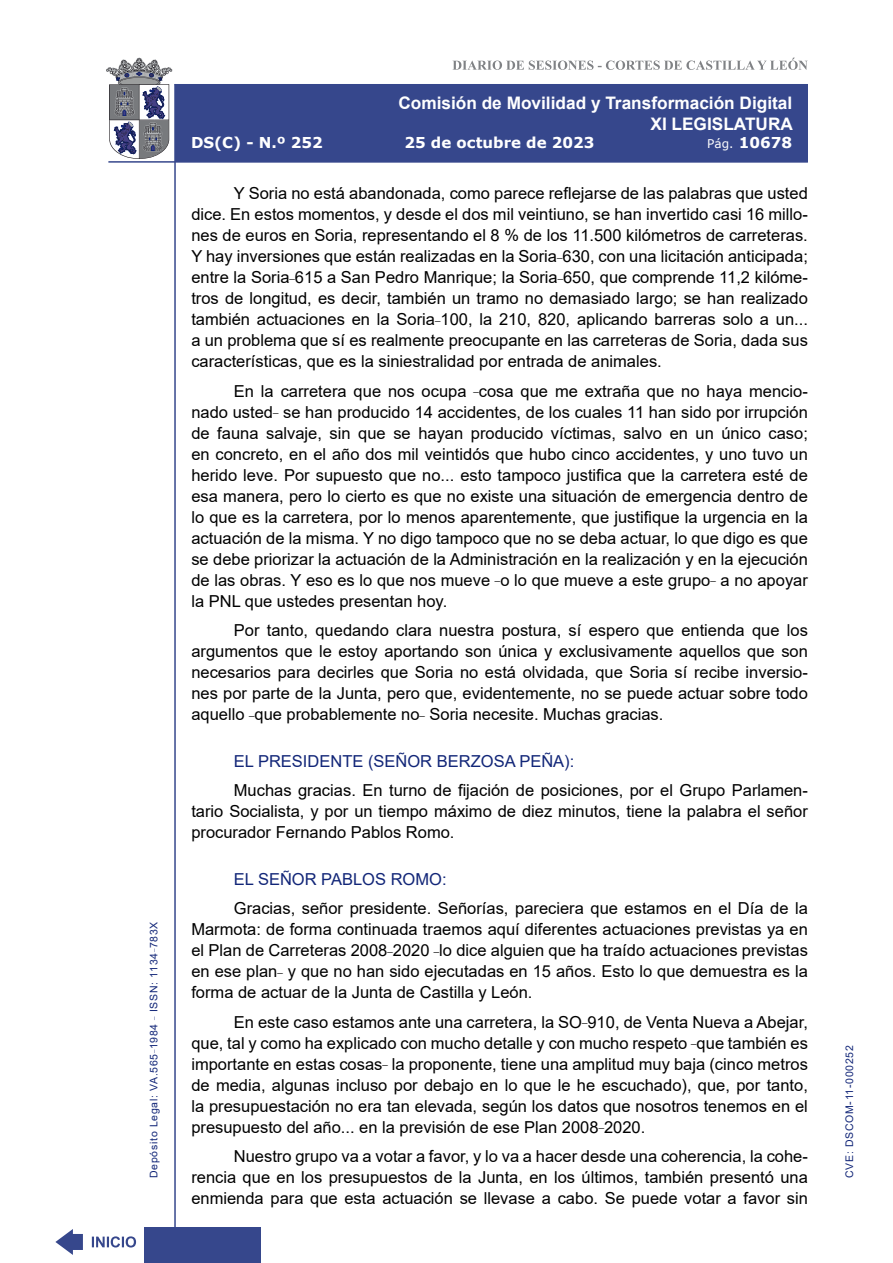
<style>
.page{position:relative;width:893px;height:1263px;background:#fff}
.page>*{position:absolute;margin:0;border:0;box-sizing:border-box;transform-origin:0 0}
.t1{font:700 17.25px/20.7px "Arial";color:#fff;text-align:right}
.t2{font:16.5px/21px "Arial";color:#000;text-align:justify}
.Orador{font:16.5px "Arial";color:#122678}
.t3{font:700 15px "Verdana";color:#fff}
.t4{font:10.5px "Arial";letter-spacing:.065em;color:#122678}
.s1{font-weight:400;font-size:12px}
</style>
<div class="page">
<svg style="left:452px;top:58px;width:356px;height:12px"></svg>
<hr style="left:174px;top:84px;width:2px;height:1179px;background:#36478c">
<div style="left:144px;top:1227px;width:117px;height:36px;background:#36478c"></div>
<div style="left:175px;top:84px;width:633px;height:78px;background:#36478c"></div>
<hr style="left:108px;top:161px;width:700px;height:2px;background:#36478c">
<svg style="left:92px;top:1236px;width:44px;height:11px"></svg>
<svg style="left:55px;top:1229px;width:28px;height:26px"></svg>
<svg style="left:106px;top:58px;width:66px;height:101px"></svg>
<p class="t4" style="left:146px;top:1178px;width:258px;rotate:-90deg">Depósito Legal: VA.565<sup>_</sup>1984 <sup>_</sup> ISSN: 1134<sup>_</sup>783X</p>
<p class="t1" style="left:398px;top:93px;width:396px">Comisión de Movilidad y Transformación Digital<br>XI LEGISLATURA</p>
<p class="t3" style="left:191px;top:132px;width:133px">DS(C) - N.º 252</p>
<p class="t3" style="left:404px;top:132px;width:191px">25 de octubre de 2023</p>
<p class="t3" style="left:707px;top:132px;width:86px"><span class="s1">Pág.</span> 10678</p>
<p class="t2" style="left:191px;top:183px;width:618px;text-indent:43px">Y Soria no está abandonada, como parece reflejarse de las palabras que usted dice. En estos momentos, y desde el dos mil veintiuno, se han invertido casi 16 millo&shy;nes de euros en Soria, representando el 8 % de los 11.500 kilómetros de carreteras.<br>Y hay inversiones que están realizadas en la Soria<sup>_</sup>630, con una licitación anticipada; entre la Soria<sup>_</sup>615 a San Pedro Manrique; la Soria<sup>_</sup>650, que comprende 11,2 kilóme&shy;tros de longitud, es decir, también un tramo no demasiado largo; se han realizado también actuaciones en la Soria<sup>_</sup>100, la 210, 820, aplicando barreras solo a un... a un problema que sí es realmente preocupante en las carreteras de Soria, dada sus características, que es la siniestralidad por entrada de animales.</p>
<p class="t2" style="left:191px;top:380px;width:618px;text-indent:43px">En la carretera que nos ocupa <sup>_</sup>cosa que me extraña que no haya mencio&shy;nado usted<sup>_</sup> se han producido 14 accidentes, de los cuales 11 han sido por irrupción de fauna salvaje, sin que se hayan producido víctimas, salvo en un único caso; en concreto, en el año dos mil veintidós que hubo cinco accidentes, y uno tuvo un herido leve. Por supuesto que no... esto tampoco justifica que la carretera esté de esa manera, pero lo cierto es que no existe una situación de emergencia dentro de lo que es la carretera, por lo menos aparentemente, que justifique la urgencia en la actuación de la misma. Y no digo tampoco que no se deba actuar, lo que digo es que se debe priorizar la actuación de la Administración en la realización y en la ejecución de las obras. Y eso es lo que nos mueve <sup>_</sup>o lo que mueve a este grupo<sup>_</sup> a no apoyar la PNL que ustedes presentan hoy.</p>
<p class="t2" style="left:191px;top:620px;width:618px;text-indent:43px">Por tanto, quedando clara nuestra postura, sí espero que entienda que los argumentos que le estoy aportando son única y exclusivamente aquellos que son necesarios para decirles que Soria no está olvidada, que Soria sí recibe inversio&shy;nes por parte de la Junta, pero que, evidentemente, no se puede actuar sobre todo aquello <sup>_</sup>que probablemente no<sup>_</sup> Soria necesite. Muchas gracias.</p>
<p class="Orador" style="left:234px;top:749px;width:342px">EL PRESIDENTE (SEÑOR BERZOSA PEÑA):</p>
<p class="t2" style="left:191px;top:780px;width:618px;text-indent:43px">Muchas gracias. En turno de fijación de posiciones, por el Grupo Parlamen&shy;tario Socialista, y por un tiempo máximo de diez minutos, tiene la palabra el señor procurador Fernando Pablos Romo.</p>
<p class="Orador" style="left:234px;top:867px;width:214px">EL SEÑOR PABLOS ROMO:</p>
<p class="t2" style="left:191px;top:898px;width:618px;text-indent:43px">Gracias, señor presidente. Señorías, pareciera que estamos en el Día de la Marmota: de forma continuada traemos aquí diferentes actuaciones previstas ya en el Plan de Carreteras 2008<sup>_</sup>2020 <sup>_</sup>lo dice alguien que ha traído actuaciones previstas en ese plan<sup>_</sup> y que no han sido ejecutadas en 15 años. Esto lo que demuestra es la forma de actuar de la Junta de Castilla y León.</p>
<p class="t2" style="left:191px;top:1011px;width:618px;text-indent:43px">En este caso estamos ante una carretera, la SO<sup>_</sup>910, de Venta Nueva a Abejar, que, tal y como ha explicado con mucho detalle y con mucho respeto <sup>_</sup>que también es importante en estas cosas<sup>_</sup> la proponente, tiene una amplitud muy baja (cinco metros de media, algunas incluso por debajo en lo que le he escuchado), que, por tanto, la presupuestación no era tan elevada, según los datos que nosotros tenemos en el presupuesto del año... en la previsión de ese Plan 2008<sup>_</sup>2020.</p>
<p class="t2" style="left:191px;top:1146px;width:618px;text-indent:43px">Nuestro grupo va a votar a favor, y lo va a hacer desde una coherencia, la cohe&shy;rencia que en los presupuestos de la Junta, en los últimos, también presentó una enmienda para que esta actuación se llevase a cabo. Se puede votar a favor sin</p>
<p class="t4" style="left:842px;top:1178px;width:134px;rotate:-90deg">CVE: DSCOM-11-000252</p>
</div>
